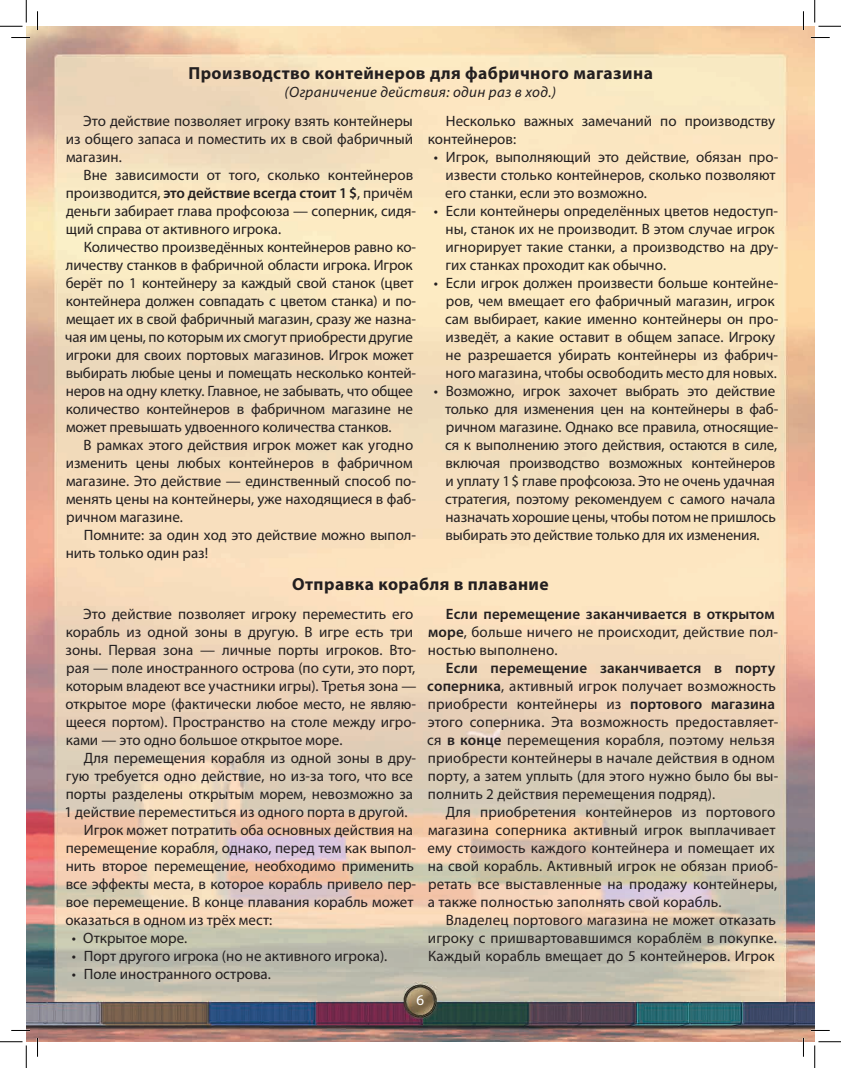
<style>
.page{position:relative;width:841px;height:1068px;background:#fff}
.page>*{position:absolute;margin:0;border:0;box-sizing:border-box;transform-origin:0 0}
.t1{font:700 17.5px "Myriad Pro";letter-spacing:.025em;color:#231f20}
.t2{font:15px/18px "Myriad Pro";color:#231f20}
.t3{font:italic 15px "Myriad Pro";letter-spacing:.025em;color:#231f20}
.t4{font:15px "Myriad Pro";color:#fff}
.s1{font-weight:600}
</style>
<div class="page">
<img style="left:26px;top:26px;width:788px;height:1015px">
<svg style="left:11px;top:37px;width:19px;height:1px"></svg>
<svg style="left:810px;top:37px;width:19px;height:1px"></svg>
<svg style="left:37px;top:11px;width:1px;height:19px"></svg>
<svg style="left:37px;top:1037px;width:1px;height:19px"></svg>
<svg style="left:802px;top:11px;width:2px;height:19px"></svg>
<svg style="left:802px;top:1037px;width:2px;height:19px"></svg>
<svg style="left:0;top:0;width:27px;height:27px"></svg>
<svg style="left:0;top:1041px;width:27px;height:26px"></svg>
<svg style="left:814px;top:0;width:26px;height:27px"></svg>
<svg style="left:814px;top:1041px;width:26px;height:26px"></svg>
<p class="t1" style="left:188px;top:62px;width:466px">Производство контейнеров для фабричного магазина</p>
<p class="t3" style="left:284px;top:83px;width:273px">(Ограничение действия: один раз в ход.)</p>
<p class="t2" style="left:66px;top:111px;width:348px;text-align:justify;text-indent:17px">Это действие позволяет игроку взять контейнеры из общего запаса и поместить их в свой фабричный магазин.</p>
<p class="t2" style="left:66px;top:165px;width:352px;text-indent:18px">Вне зависимости от того, сколько контейнеров производится, <span class="s1">это действие всегда стоит 1$</span>, причём деньги забирает глава профсоюза — соперник, сидя&shy;щий справа от активного игрока.</p>
<p class="t2" style="left:65px;top:237px;width:353px;text-indent:19px">Количество произведённых контейнеров равно ко&shy;личеству станков в фабричной области игрока. Игрок берёт по 1 контейнеру за каждый свой станок (цвет контейнера должен совпадать с цветом станка) и по&shy;мещает их в свой фабричный магазин, сразу же назна&shy;чая им цены, по которым их смогут приобрести другие игроки для своих портовых магазинов. Игрок может выбирать любые цены и помещать несколько контей&shy;неров на одну клетку. Главное, не забывать, что общее количество контейнеров в фабричном магазине не может превышать удвоенного количества станков.</p>
<p class="t2" style="left:66px;top:435px;width:352px;text-indent:18px">В рамках этого действия игрок может как угодно изменить цены любых контейнеров в фабричном магазине. Это действие — единственный способ по&shy;менять цены на контейнеры, уже находящиеся в фаб&shy;ричном магазине.</p>
<p class="t2" style="left:66px;top:525px;width:352px;text-indent:18px">Помните: за один ход это действие можно выпол&shy;нить только один раз!</p>
<p class="t2" style="left:428px;top:111px;width:349px;text-indent:18px">Несколько важных замечаний по производству контейнеров:</p>
<p class="t2" style="left:445px;top:147px;width:334px;text-indent:-11px">• Игрок, выполняющий это действие, обязан про&shy;извести столько контейнеров, сколько позволяют его станки, если это возможно.</p>
<p class="t2" style="left:445px;top:201px;width:334px;text-indent:-12px">• Если контейнеры определённых цветов недоступ&shy;ны, станок их не производит. В этом случае игрок игнорирует такие станки, а производство на дру&shy;гих станках проходит как обычно.</p>
<p class="t2" style="left:445px;top:273px;width:335px;text-indent:-11px">• Если игрок должен произвести больше контейне&shy;ров, чем вмещает его фабричный магазин, игрок сам выбирает, какие именно контейнеры он про&shy;изведёт, а какие оставит в общем запасе. Игроку не разрешается убирать контейнеры из фабрич&shy;ного магазина, чтобы освободить место для новых.</p>
<p class="t2" style="left:445px;top:381px;width:335px;text-indent:-11px">• Возможно, игрок захочет выбрать это действие только для изменения цен на контейнеры в фаб&shy;ричном магазине. Однако все правила, относящие&shy;ся к выполнению этого действия, остаются в силе, включая производство возможных контейнеров и уплату 1$ главе профсоюза. Это не очень удачная стратегия, поэтому рекомендуем с самого начала назначать хорошие цены, чтобы потом не пришлось выбирать это действие только для их изменения.</p>
<p class="t1" style="left:292px;top:572px;width:258px">Отправка корабля в плавание</p>
<p class="t2" style="left:65px;top:604px;width:352px;text-indent:18px">Это действие позволяет игроку переместить его корабль из одной зоны в другую. В игре есть три зоны. Первая зона — личные порты игроков. Вто&shy;рая — поле иностранного острова (по сути, это порт, которым владеют все участники игры). Третья зона — открытое море (фактически любое место, не являю&shy;щееся портом). Пространство на столе между игро&shy;ками — это одно большое открытое море.</p>
<p class="t2" style="left:84px;top:748px;width:334px">Для перемещения корабля из одной зоны в дру-</p>
<p class="t2" style="left:66px;top:766px;width:349px">гую требуется одно действие, но из-за того, что все</p>
<p class="t2" style="left:66px;top:784px;width:349px">порты разделены открытым морем, невозможно за</p>
<p class="t2" style="left:64px;top:802px;width:344px">1 действие переместиться из одного порта в другой.</p>
<p class="t2" style="left:84px;top:820px;width:331px">Игрок может потратить оба основных действия на</p>
<p class="t2" style="left:66px;top:838px;width:352px">перемещение корабля, однако, перед тем как выпол-</p>
<p class="t2" style="left:66px;top:856px;width:349px">нить второе перемещение, необходимо применить</p>
<p class="t2" style="left:66px;top:874px;width:352px">все эффекты места, в которое корабль привело пер-</p>
<p class="t2" style="left:66px;top:892px;width:349px">вое перемещение. В конце плавания корабль может</p>
<p class="t2" style="left:65px;top:910px;width:208px">оказаться в одном из трёх мест:</p>
<p class="t2" style="left:72px;top:928px;width:117px">• Открытое море.</p>
<p class="t2" style="left:72px;top:946px;width:317px">• Порт другого игрока (но не активного игрока).</p>
<p class="t2" style="left:72px;top:964px;width:201px">• Поле иностранного острова.</p>
<p class="t2" style="left:428px;top:604px;width:352px;text-indent:18px"><span class="s1">Если перемещение заканчивается в открытом море</span>, больше ничего не происходит, действие пол&shy;ностью выполнено.</p>
<p class="t2" style="left:427px;top:658px;width:352px;text-indent:19px"><span class="s1">Если перемещение заканчивается в порту соперника</span>, активный игрок получает возможность приобрести контейнеры из <span class="s1">портового магазина </span>этого соперника. Эта возможность предоставляет&shy;ся <span class="s1">в конце</span> перемещения корабля, поэтому нельзя приобрести контейнеры в начале действия в одном порту, а затем уплыть (для этого нужно было бы вы&shy;полнить 2 действия перемещения подряд).</p>
<p class="t2" style="left:427px;top:802px;width:352px;text-indent:18px">Для приобретения контейнеров из портового магазина соперника активный игрок выплачивает ему стоимость каждого контейнера и помещает их на свой корабль. Активный игрок не обязан приоб&shy;ретать все выставленные на продажу контейнеры, а также полностью заполнять свой корабль.</p>
<p class="t2" style="left:428px;top:910px;width:350px;text-align:justify;text-indent:18px">Владелец портового магазина не может отказать игроку с пришвартовавшимся кораблём в покупке.<br>Каждый корабль вмещает до 5 контейнеров. Игрок</p>
<p class="t4" style="left:416px;top:990px;width:9px">6</p>
</div>
